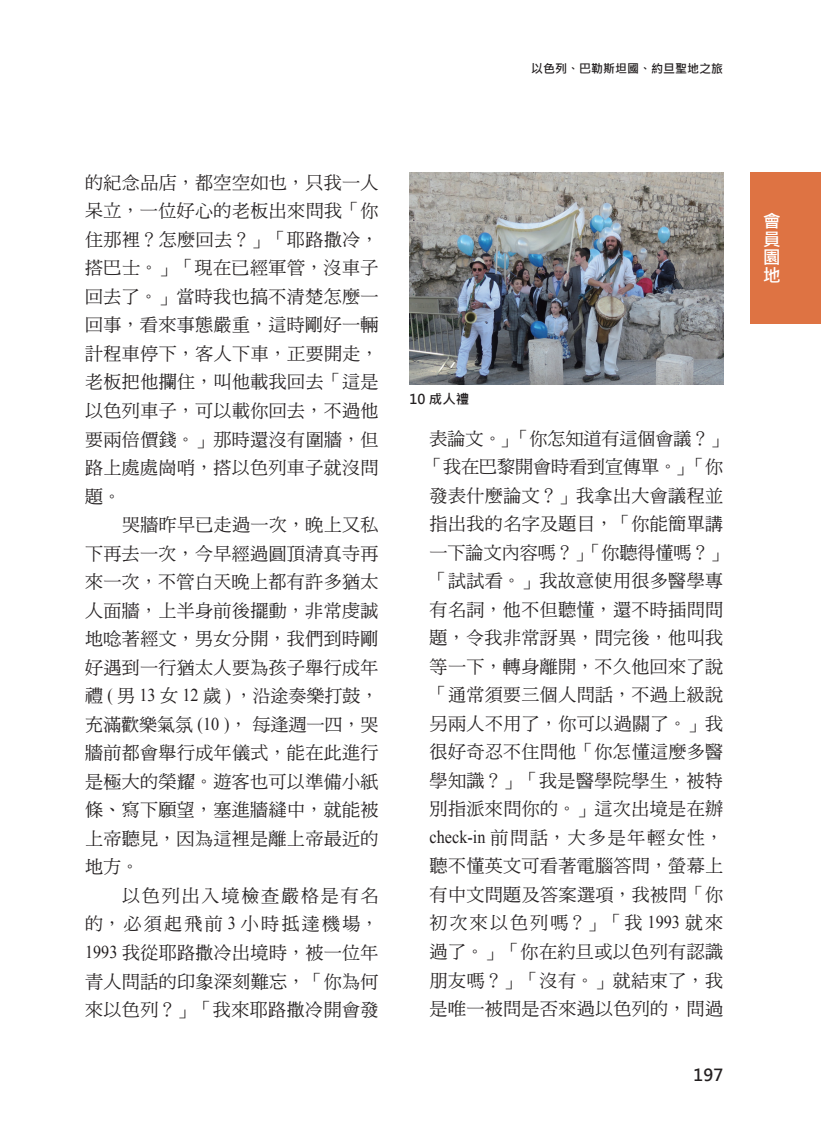
<style>
.page{position:relative;width:821px;height:1132px;background:#fff}
.page>*{position:absolute;margin:0;border:0;box-sizing:border-box;transform-origin:0 0}
.t1{font:18px/28.5px "DF Ming Md HKP BF";letter-spacing:.025em;color:#231f20;text-align:justify}
.t2{font:700 18px/18px "Microsoft Jheng Hei";color:#fff;text-align:justify}
.t3{font:700 16.5px "Microsoft Jheng Hei";color:#231f20}
.t4{font:700 13.5px "Microsoft Jheng Hei";color:#231f20}
.t5{font:700 12px "Microsoft Jheng Hei";color:#231f20}
.s1{font-family:"Times New Roman"}
</style>
<div class="page">
<img style="left:409px;top:172px;width:314px;height:212px">
<div style="left:750px;top:172px;width:71px;height:152px;background:#de7343"></div>
<p class="t5" style="left:531px;top:61px;width:193px">以色列、巴勒斯坦國、約旦聖地之旅</p>
<p class="t1" style="left:85px;top:169px;width:295px">的紀念品店，都空空如也，只我一人呆立，一位好心的老板出來問我「你住那裡？怎麼回去？」「耶路撒冷，搭巴士。」「現在已經軍管，沒車子回去了。」當時我也搞不清楚怎麼一回事，看來事態嚴重，這時剛好一輛計程車停下，客人下車，正要開走，老板把他攔住，叫他載我回去「這是以色列車子，可以載你回去，不過他要兩倍價錢。」那時還沒有圍牆，但路上處處崗哨，搭以色列車子就沒問題。</p>
<p class="t1" style="left:85px;top:511px;width:295px;text-indent:37px">哭牆昨早已走過一次，晚上又私下再去一次，今早經過圓頂清真寺再來一次，不管白天晚上都有許多猶太人面牆，上半身前後擺動，非常虔誠地唸著經文，男女分開，我們到時剛好遇到一行猶太人要為孩子舉行成年禮 <span class="s1">(</span> 男 <span class="s1">13</span> 女 <span class="s1">12</span> 歲 <span class="s1">)</span> ，沿途奏樂打鼓，充滿歡樂氣氛 <span class="s1">(10 )</span>，每逢週一四，哭牆前都會舉行成年儀式，能在此進行是極大的榮耀。遊客也可以準備小紙條、寫下願望，塞進牆縫中，就能被上帝聽見，因為這裡是離上帝最近的地方。</p>
<p class="t1" style="left:85px;top:881px;width:295px;text-indent:37px">以色列出入境檢查嚴格是有名的，必須起飛前 <span class="s1">3</span> 小時抵達機場，<span class="s1">1993</span> 我從耶路撒冷出境時，被一位年青人問話的印象深刻難忘，「你為何來以色列？」「我來耶路撒冷開會發</p>
<p class="t4" style="left:409px;top:390px;width:61px">10 成人禮</p>
<p class="t1" style="left:425px;top:424px;width:304px;text-align:left">表論文。」「你怎知道有這個會議？」「我在巴黎開會時看到宣傳單。」「你發表什麼論文？」我拿出大會議程並指出我的名字及題目，「你能簡單講一下論文內容嗎？」「你聽得懂嗎？」「試試看。」我故意使用很多醫學專有名詞，他不但聽懂，還不時插問問題，令我非常訝異，問完後，他叫我等一下，轉身離開，不久他回來了說「通常須要三個人問話，不過上級說另兩人不用了，你可以過關了。」我很好奇忍不住問他「你怎懂這麼多醫學知識？」「我是醫學院學生，被特別指派來問你的。」這次出境是在辦<span class="s1">check-in</span> 前問話，大多是年輕女性，聽不懂英文可看著電腦答問，螢幕上有中文問題及答案選項，我被問「你初次來以色列嗎？」「我 <span class="s1">1993</span> 就來過了。」「你在約旦或以色列有認識朋友嗎？」「沒有。」就結束了，我是唯一被問是否來過以色列的，問過</p>
<p class="t3" style="left:693px;top:1063px;width:31px">197</p>
<p class="t2" style="left:763px;top:212px;width:19px">會員園地</p>
</div>
